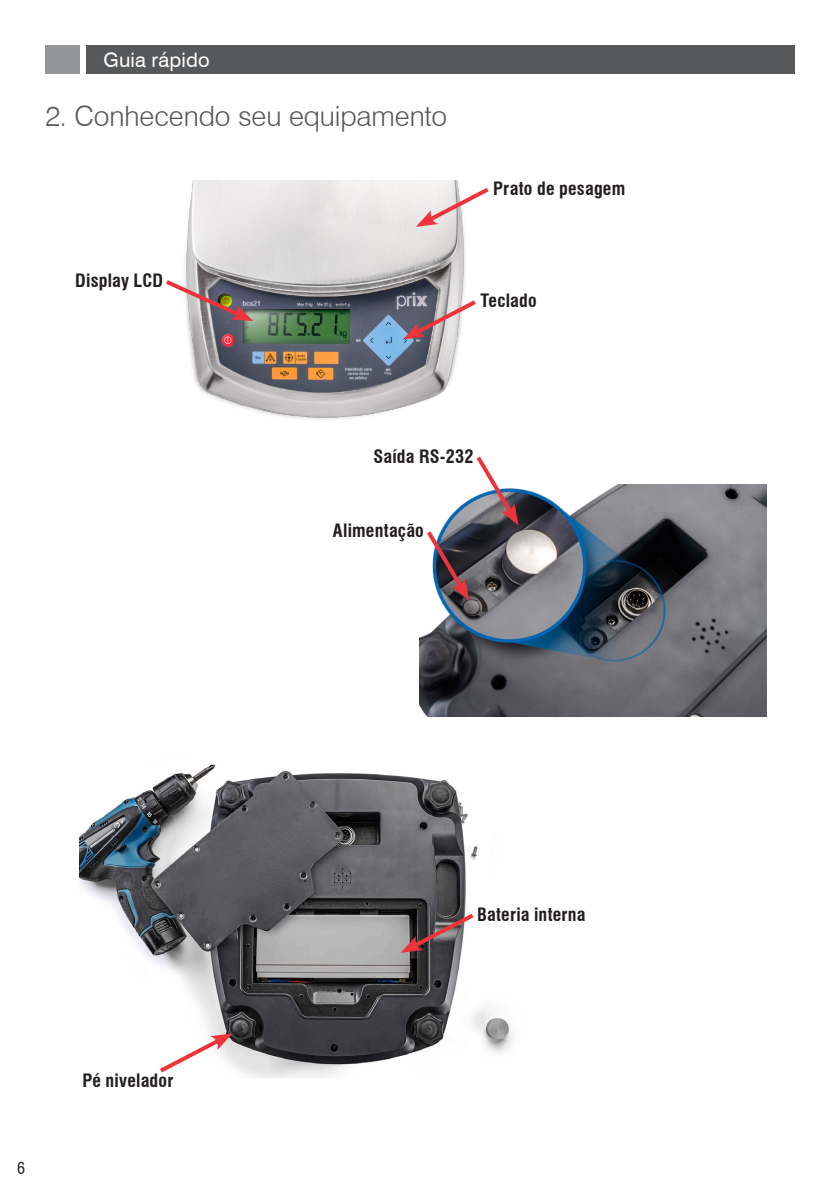
<style>
.page{position:relative;width:840px;height:1191px;background:#fff}
.page>*{position:absolute;margin:0;border:0;box-sizing:border-box;transform-origin:0 0}
.SuperTítulo{font:300 28px "Swiss 721 BT";letter-spacing:-.005em;color:#57585a}
.t1{font:20px "Swiss 721 BT";letter-spacing:.01em;color:#fff}
.Texto{font:700 condensed 18px "Swiss 721 BT";letter-spacing:.01em;color:#231f20}
.t2{font:condensed 16px "Swiss 721 BT";color:#231f20}
</style>
<div class="page">
<div style="left:86px;top:45px;width:708px;height:29px;background:#57585a"></div>
<div style="left:45px;top:45px;width:35px;height:29px;background:#939598"></div>
<img style="left:185px;top:181px;width:281px;height:239px">
<svg style="left:403px;top:297px;width:73px;height:42px"></svg>
<img style="left:419px;top:485px;width:346px;height:231px">
<svg style="left:166px;top:277px;width:87px;height:44px"></svg>
<svg style="left:423px;top:456px;width:95px;height:144px"></svg>
<img style="left:80px;top:764px;width:433px;height:314px">
<svg style="left:400px;top:910px;width:77px;height:43px"></svg>
<svg style="left:155px;top:1033px;width:78px;height:43px"></svg>
<svg style="left:415px;top:184px;width:74px;height:43px"></svg>
<p class="t1" style="left:103px;top:47px;width:108px">Guia rápido</p>
<p class="SuperTítulo" style="left:45px;top:99px;width:403px">2. Conhecendo seu equipamento</p>
<p class="Texto" style="left:75px;top:270px;width:89px">Display LCD</p>
<p class="Texto" style="left:493px;top:177px;width:133px">Prato de pesagem</p>
<p class="Texto" style="left:480px;top:290px;width:58px">Teclado</p>
<p class="Texto" style="left:373px;top:445px;width:101px">Saída RS-232</p>
<p class="Texto" style="left:333px;top:520px;width:92px">Alimentação</p>
<p class="t2" style="left:17px;top:1159px;width:9px">6</p>
<p class="Texto" style="left:82px;top:1069px;width:92px">Pé nivelador</p>
<p class="Texto" style="left:476px;top:903px;width:110px">Bateria interna</p>
</div>
